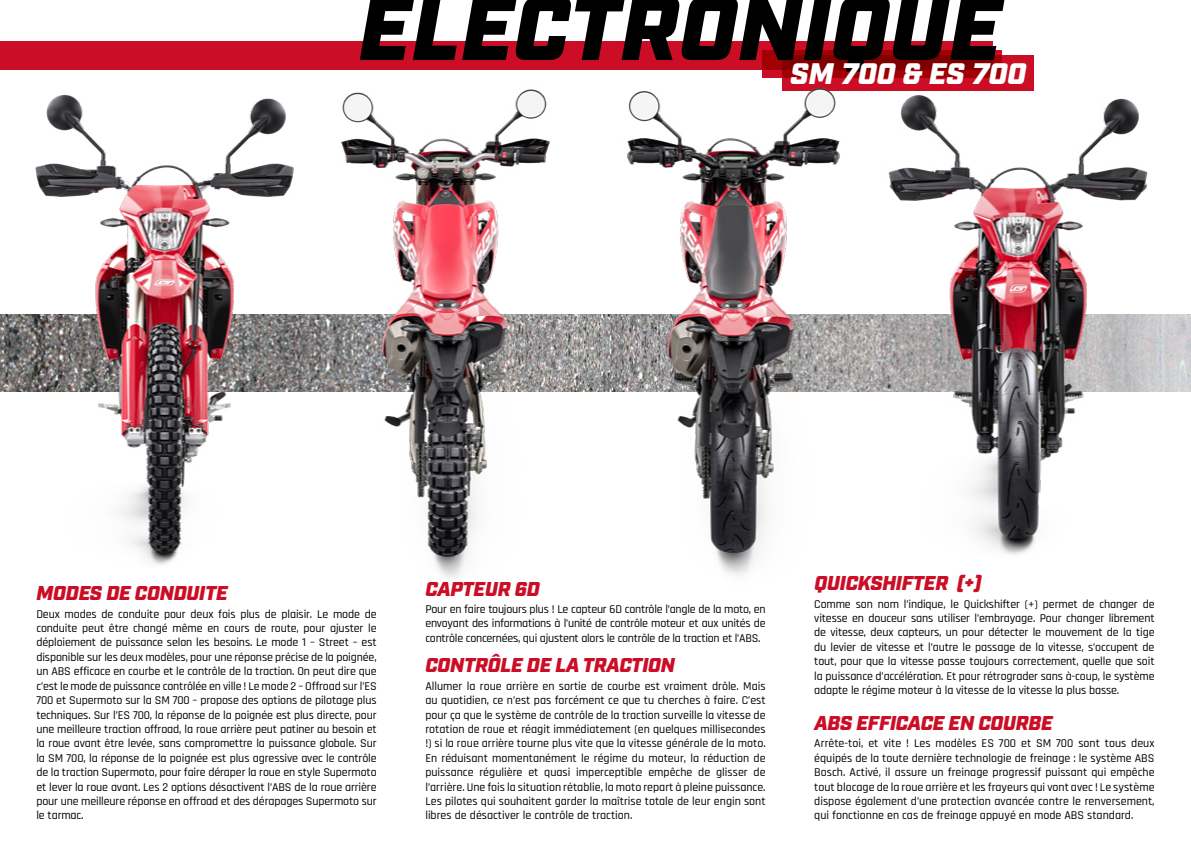
<style>
.page{position:relative;width:1191px;height:842px;background:#fff}
.page>*{position:absolute;margin:0;border:0;box-sizing:border-box;transform-origin:0 0}
.t1{font:italic 900 90px "Industry";letter-spacing:.01em;color:#000}
.t2{font:italic 900 29.7px "Industry";color:#fff}
.t3{font:italic 900 20px "Industry";letter-spacing:-.01em;color:#cb0d25}
.t4{font:500 12px/14.4px "Rajdhani";letter-spacing:-.01em;color:#000;text-align:justify}
</style>
<div class="page">
<div style="left:0;top:41px;width:993px;height:28px;background:#cb0d25"></div>
<img style="left:0;top:69px;width:352px;height:496px">
<img style="left:277px;top:78px;width:281px;height:501px">
<svg style="left:762px;top:51px;width:240px;height:22px"></svg>
<svg style="left:782px;top:55px;width:251px;height:18px;background:#8b0104"></svg>
<img style="left:843px;top:69px;width:348px;height:486px">
<img style="left:558px;top:73px;width:351px;height:502px">
<h1 class="t1" style="left:359px;top:-25px;width:644px">ELECTRONIQUE</h1>
<h2 class="t2" style="left:790px;top:56px;width:237px">SM 700 &amp; ES 700</h2>
<h3 class="t3" style="left:36px;top:581px;width:193px">MODES DE CONDUITE</h3>
<p class="t4" style="left:36px;top:607px;width:342px">Deux modes de conduite pour deux fois plus de plaisir. Le mode de conduite peut être changé même en cours de route, pour ajuster le déploiement de puissance selon les besoins. Le mode 1 – Street – est disponible sur les deux modèles, pour une réponse précise de la poignée, un ABS efficace en courbe et le contrôle de la traction. On peut dire que c’est le mode de puissance contrôlée en ville ! Le mode 2 – Offroad sur l’ES 700 et Supermoto sur la SM 700 – propose des options de pilotage plus techniques. Sur l’ES 700, la réponse de la poignée est plus directe, pour une meilleure traction offroad, la roue arrière peut patiner au besoin et la roue avant être levée, sans compromettre la puissance globale. Sur la SM 700, la réponse de la poignée est plus agressive avec le contrôle de la traction Supermoto, pour faire déraper la roue en style Supermoto et lever la roue avant. Les 2 options désactivent l’ABS de la roue arrière pour une meilleure réponse en offroad et des dérapages Supermoto sur le tarmac.</p>
<h3 class="t3" style="left:425px;top:576px;width:116px">CAPTEUR 6D</h3>
<p class="t4" style="left:425px;top:602px;width:342px">Pour en faire toujours plus ! Le capteur 6D contrôle l’angle de la moto, en envoyant des informations à l’unité de contrôle moteur et aux unités de contrôle concernées, qui ajustent alors le contrôle de la traction et l’ABS.</p>
<h3 class="t3" style="left:425px;top:653px;width:251px">CONTRÔLE DE LA TRACTION</h3>
<p class="t4" style="left:425px;top:679px;width:342px">Allumer la roue arrière en sortie de courbe est vraiment drôle. Mais au quotidien, ce n’est pas forcément ce que tu cherches à faire. C’est pour ça que le système de contrôle de la traction surveille la vitesse de rotation de roue et réagit immédiatement (en quelques millisecondes !) si la roue arrière tourne plus vite que la vitesse générale de la moto.<br>En réduisant momentanément le régime du moteur, la réduction de puissance régulière et quasi imperceptible empêche de glisser de l’arrière. Une fois la situation rétablie, la moto repart à pleine puissance.<br>Les pilotes qui souhaitent garder la maîtrise totale de leur engin sont libres de désactiver le contrôle de traction.</p>
<h3 class="t3" style="left:814px;top:571px;width:169px">QUICKSHIFTER (+)</h3>
<p class="t4" style="left:814px;top:597px;width:342px">Comme son nom l’indique, le Quickshifter (+) permet de changer de vitesse en douceur sans utiliser l’embrayage. Pour changer librement de vitesse, deux capteurs, un pour détecter le mouvement de la tige du levier de vitesse et l’autre le passage de la vitesse, s’occupent de tout, pour que la vitesse passe toujours correctement, quelle que soit la puissance d’accélération. Et pour rétrograder sans à-coup, le système adapte le régime moteur à la vitesse de la vitesse la plus basse.</p>
<h3 class="t3" style="left:814px;top:711px;width:240px">ABS EFFICACE EN COURBE</h3>
<p class="t4" style="left:814px;top:737px;width:342px">Arrête-toi, et vite ! Les modèles ES 700 et SM 700 sont tous deux équipés de la toute dernière technologie de freinage : le système ABS Bosch. Activé, il assure un freinage progressif puissant qui empêche tout blocage de la roue arrière et les frayeurs qui vont avec ! Le système dispose également d’une protection avancée contre le renversement, qui fonctionne en cas de freinage appuyé en mode ABS standard.</p>
</div>
